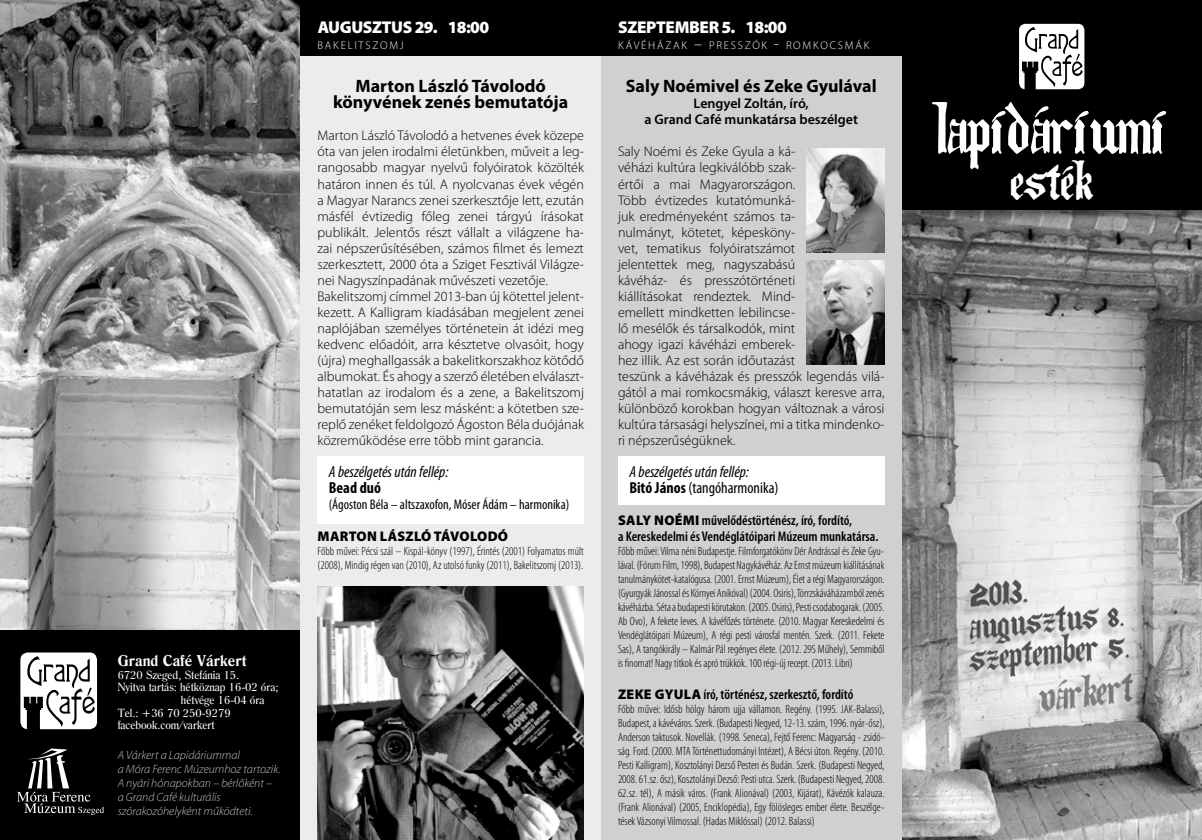
<style>
.page{position:relative;width:1202px;height:840px;background:#fff}
.page>*{position:absolute;margin:0;border:0;box-sizing:border-box;transform-origin:0 0}
.t1{font:59.2px "The Artof Illuminating";color:#fff}
.t2{font:46px "The Artof Illuminating";color:#fff}
.t3{font:700 18px/16px "Myriad Pro";color:#000;text-align:center}
.t4{font:900 17px "Myriad Pro";letter-spacing:-.02em;color:#fff}
.t5{font:italic condensed 16px/16px "Myriad Pro";color:#000}
.t6{font:700 condensed 16px "Myriad Pro";color:#000}
.t7{font:15px "Hu Romana BT Bold";color:#fff}
.t8{font:300 14px/16px "Myriad Pro";color:#000}
.t9{font:600 condensed 14px/16px "Myriad Pro";color:#000}
.t10{font:600 14px/16px "Myriad Pro";color:#000;text-align:center}
.t11{font:condensed 14px "Myriad Pro";color:#000}
.t12{font:900 14px "Myriad Pro";letter-spacing:.02em;color:#000}
.t13{font:300 condensed 12px/14px "Myriad Pro";color:#000;text-align:justify}
.t14{font:italic 300 12px/14px "Myriad Pro";color:#c5c6c6}
.t15{font:11.4px "Hu Romana BT Roman";color:#fff}
.t16{font:300 11.2px "Myriad Pro";letter-spacing:.155em;color:#fff}
.s1{font-size:16px}
.s2{font-weight:700;font-style:normal}
.s3{font-style:normal}
.s4{font-weight:900;font-stretch:normal}
</style>
<div class="page">
<img style="left:901px;top:229px;width:301px;height:610px">
<img style="left:0;top:0;width:300px;height:629px">
<div style="left:0;top:629px;width:300px;height:210px;background:#000"></div>
<div style="left:300px;top:0;width:601px;height:839px;background:#ececec"></div>
<div style="left:895px;top:0;width:307px;height:229px;background:#000;opacity:.4"></div>
<div style="left:901px;top:0;width:301px;height:210px;background:#000"></div>
<div style="left:601px;top:0;width:300px;height:839px;background:#cfd0d0"></div>
<div style="left:618px;top:456px;width:266px;height:49px;background:#fff"></div>
<div style="left:317px;top:456px;width:267px;height:67px;background:#fff"></div>
<div style="left:601px;top:0;width:307px;height:56px;background:#000"></div>
<div style="left:300px;top:0;width:301px;height:56px;background:#000"></div>
<img style="left:807px;top:149px;width:77px;height:103px">
<img style="left:807px;top:260px;width:77px;height:104px">
<img style="left:317px;top:586px;width:267px;height:253px">
<svg style="left:20px;top:652px;width:77px;height:76px"></svg>
<svg style="left:1019px;top:24px;width:65px;height:65px"></svg>
<svg style="left:17px;top:748px;width:87px;height:66px"></svg>
<p class="t7" style="left:118px;top:651px;width:131px">Grand Café Várkert</p>
<p class="t15" style="left:118px;top:667px;width:123px">6720 Szeged, Stefánia 15.</p>
<p class="t15" style="left:118px;top:680px;width:162px">Nyitva tartás: hétköznap 16-02 óra;</p>
<p class="t15" style="left:181px;top:692px;width:85px">hétvége 16-04 óra</p>
<p class="t15" style="left:118px;top:705px;width:115px">Tel.: +36 70 250-9279</p>
<p class="t15" style="left:118px;top:717px;width:98px">facebook.com/varkert</p>
<p class="t14" style="left:118px;top:747px;width:164px">A Várkert a Lapidáriummal<br>a Móra Ferenc Múzeumhoz tartozik.<br>A nyári hónapokban – bérlőként – a Grand Café kulturális szórakozóhelyként működteti.</p>
<p class="t4" style="left:318px;top:17px;width:173px">AUGUSZTUS 29. 18:00</p>
<p class="t16" style="left:317px;top:39px;width:88px">BAKELITSZOMJ</p>
<p class="t3" style="left:333px;top:78px;width:237px">Marton László Távolodó könyvének zenés bemutatója</p>
<p class="t8" style="left:317px;top:128px;width:268px">Marton László Távolodó a hetvenes évek közepe óta van jelen irodalmi életünkben, műveit a leg&shy;rangosabb magyar nyelvű folyóiratok közölték határon innen és túl. A nyolcvanas évek végén a Magyar Narancs zenei szerkesztője lett, ezután másfél évtizedig főleg zenei tárgyú írásokat publikált. Jelentős részt vállalt a világzene ha&shy;zai népszerűsítésében, számos filmet és lemezt szerkesztett, 2000 óta a Sziget Fesztivál Világze&shy;nei Nagyszínpadának művészeti vezetője.<br>Bakelitszomj címmel 2013-ban új kötettel jelent&shy;kezett. A Kalligram kiadásában megjelent zenei naplójában személyes történetein át idézi meg kedvenc előadóit, arra késztetve olvasóit, hogy (újra) meghallgassák a bakelitkorszakhoz kötődő albumokat. És ahogy a szerző életében elválaszt&shy;hatatlan az irodalom és a zene, a Bakelitszomj bemutatóján sem lesz másként: a kötetben sze&shy;replő zenéket feldolgozó Ágoston Béla duójának közreműködése erre több mint garancia.</p>
<p class="t5" style="left:329px;top:463px;width:121px">A beszélgetés után fellép:</p>
<p class="t6" style="left:329px;top:477px;width:54px">Bead duó</p>
<p class="t11" style="left:329px;top:495px;width:242px">(Ágoston Béla – altszaxofon, Móser Ádám – harmonika)</p>
<p class="t12" style="left:318px;top:528px;width:192px">MARTON LÁSZLÓ TÁVOLODÓ</p>
<p class="t13" style="left:317px;top:544px;width:268px">Főbb művei: Pécsi szál – Kispál-könyv (1997), Érintés (2001) Folyamatos múlt (2008), Mindig régen van (2010), Az utolsó funky (2011), Bakelitszomj (2013).</p>
<p class="t4" style="left:618px;top:17px;width:170px">SZEPTEMBER 5. 18:00</p>
<p class="t16" style="left:618px;top:39px;width:253px">KÁVÉHÁZAK <span class="s1">–</span> PRESSZÓK <span class="s1">-</span> ROMKOCSMÁK</p>
<p class="t3" style="left:626px;top:78px;width:252px">Saly Noémivel és Zeke Gyulával</p>
<p class="t10" style="left:644px;top:95px;width:215px">Lengyel Zoltán, író,<br>a Grand Café munkatársa beszélget</p>
<p class="t8" style="left:618px;top:144px;width:268px">Saly Noémi és Zeke Gyula a ká-<br>véházi kultúra legkiválóbb szak-<br>értői a mai Magyarországon.<br>Több évtizedes kutatómunká-<br>juk eredményeként számos ta-<br>nulmányt, kötetet, képesköny-<br>vet, tematikus folyóiratszámot<br>jelentettek meg, nagyszabású<br>kávéház- és presszótörténeti<br>kiállításokat rendeztek. Mind-<br>emellett mindketten lebilincse-<br>lő mesélők és társalkodók, mint<br>ahogy igazi kávéházi emberek-<br>hez illik. Az est során időutazást<br>teszünk a kávéházak és presszók legendás vilá&shy;gától a mai romkocsmákig, választ keresve arra, különböző korokban hogyan változnak a városi kultúra társasági helyszínei, mi a titka mindenko&shy;ri népszerűségüknek.</p>
<p class="t5" style="left:629px;top:463px;width:151px">A beszélgetés után fellép:<br><span class="s2">Bitó János</span> <span class="s3">(tangóharmonika)</span></p>
<p class="t9" style="left:618px;top:512px;width:262px"><span class="s4">SALY NOÉMI</span> művelődéstörténész, író, fordító,<br>a Kereskedelmi és Vendéglátóipari Múzeum munkatársa.</p>
<p class="t13" style="left:618px;top:544px;width:268px">Főbb művei: Vilma néni Budapestje. Filmforgatókönv Dér Andrással és Zeke Gyu&shy;lával. (Fórum Film, 1998), Budapest Nagykávéház. Az Ernst múzeum kiállításának tanulmánykötet-katalógusa. (2001. Ernst Múzeum), Élet a régi Magyarországon. (Gyurgyák Jánossal és Környei Anikóval) (2004. Osiris), Törrzskáváházamból zenés kávéházba. Séta a budapesti körutakon. (2005. Osiris), Pesti csodabogarak. (2005.<br>Ab Ovo), A fekete leves. A kávéfőzés története. (2010. Magyar Kereskedelmi és Vendéglátóipari Múzeum), A régi pesti városfal mentén. Szerk. (2011. Fekete Sas), A tangókirály – Kalmár Pál regényes élete. (2012. 29S Műhely), Semmiből is finomat! Nagy titkok és apró trükkök. 100 régi-új recept. (2013. Libri)</p>
<p class="t9" style="left:618px;top:686px;width:237px"><span class="s4">ZEKE GYULA</span> író, történész, szerkesztő, fordító</p>
<p class="t13" style="left:618px;top:702px;width:268px">Főbb művei: Idősb hölgy három ujja vállamon. Regény. (1995. JAK-Balassi), Budapest, a kávéváros. Szerk. (Budapesti Negyed, 12-13. szám, 1996. nyár-ősz), Anderson taktusok. Novellák. (1998. Seneca), Fejtő Ferenc: Magyarság - zsidó&shy;ság. Ford. (2000. MTA Történettudományi Intézet), A Bécsi úton. Regény. (2010.<br>Pesti Kalligram), Kosztolányi Dezső Pesten és Budán. Szerk. (Budapesti Negyed, 2008. 61.sz. ősz), Kosztolányi Dezső: Pesti utca. Szerk. (Budapesti Negyed, 2008.<br>62.sz. tél), A másik város. (Frank Alionával) (2003, Kijárat), Kávézók kalauza. (Frank Alionával) (2005, Enciklopédia), Egy fölösleges ember élete. Beszélge&shy;tések Vázsonyi Vilmossal. (Hadas Miklóssal) (2012. Balassi)</p>
<h1 class="t1" style="left:936px;top:100px;width:233px">lapidáriumi</h1>
<h2 class="t2" style="left:1011px;top:158px;width:83px">esték</h2>
</div>
